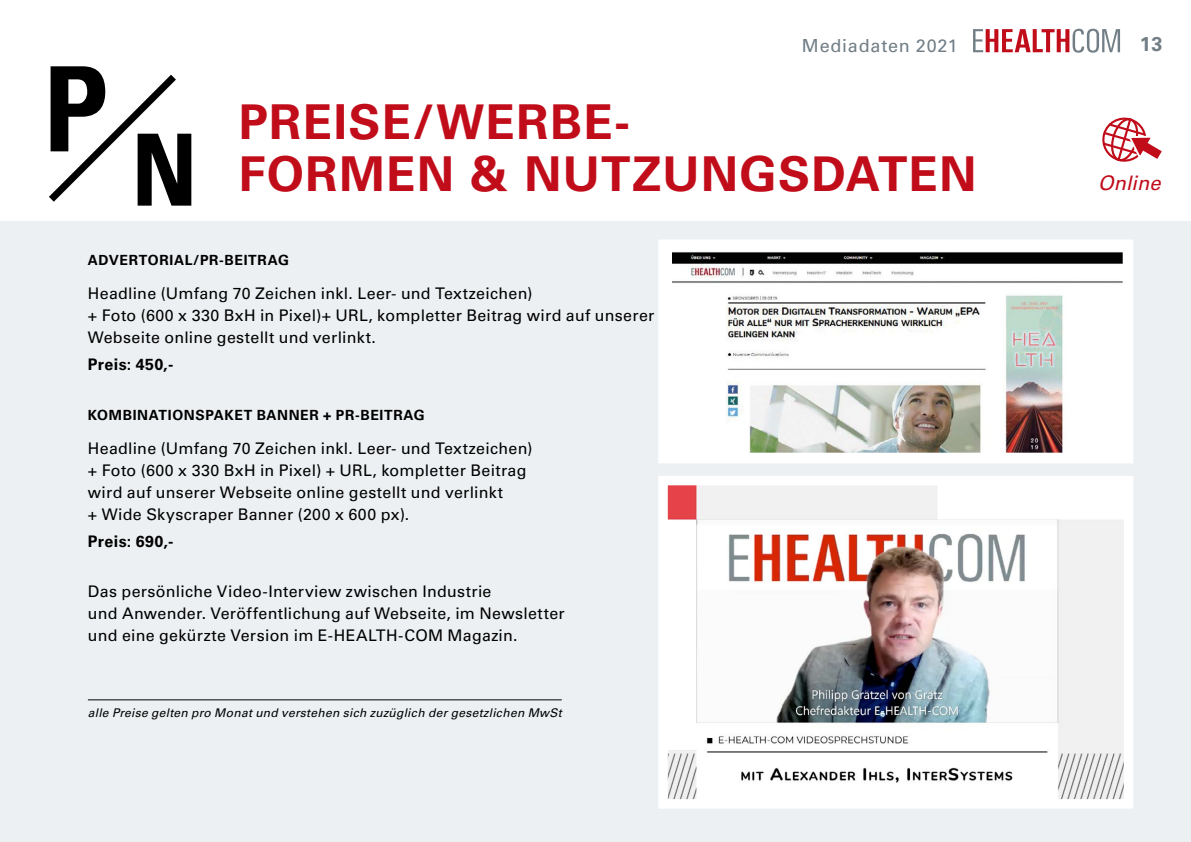
<style>
.page{position:relative;width:1191px;height:842px;background:#fff}
.page>*{position:absolute;margin:0;border:0;box-sizing:border-box;transform-origin:0 0}
.t1{font:700 condensed 117.8px "Univers LT Std";color:#000}
.t2{font:700 condensed 99.6px "Univers LT Std";color:#000}
.t3{font:700 48px/52px "Univers LT Std";letter-spacing:.03em;color:#c10c1a}
.t4{font:italic 20px "Univers LT Std";color:#c10c1a}
.t5{font:700 20px "Univers LT Std";color:#717e86}
.t6{font:18px "Univers LT Std";letter-spacing:.04em;color:#717e86}
.t7{font:16px/22px "Univers LT Std";letter-spacing:.015em;color:#000}
.t8{font:700 16px "Univers LT Std";letter-spacing:.025em;color:#000}
.t9{font:700 14px "Univers LT Std";letter-spacing:.045em;color:#000}
.t10{font:italic 12px "Univers LT Std";letter-spacing:.025em;color:#000}
</style>
<div class="page">
<div style="left:0;top:221px;width:1191px;height:621px;background:#edf0f2"></div>
<svg style="left:973px;top:29px;width:147px;height:24px"></svg>
<svg style="left:658px;top:476px;width:475px;height:333px"></svg>
<img style="left:658px;top:240px;width:475px;height:223px">
<svg style="left:49px;top:74px;width:127px;height:128px"></svg>
<hr style="left:88px;top:699px;width:474px;height:1px;background:#000">
<svg style="left:1102px;top:117px;width:60px;height:45px"></svg>
<h1 class="t1" style="left:43px;top:37px;width:67px">P</h1>
<h2 class="t2" style="left:131px;top:109px;width:68px">N</h2>
<p class="t6" style="left:802px;top:35px;width:157px">Mediadaten 2021</p>
<p class="t5" style="left:1139px;top:32px;width:24px">13</p>
<h3 class="t3" style="left:239px;top:96px;width:739px">PREISE/WERBE-<br>FORMEN &amp; NUTZUNGSDATEN</h3>
<p class="t4" style="left:1098px;top:171px;width:64px">Online</p>
<p class="t9" style="left:88px;top:252px;width:202px">ADVERTORIAL/PR-BEITRAG</p>
<p class="t7" style="left:88px;top:282px;width:568px">Headline (Umfang 70 Zeichen inkl. Leer- und Textzeichen)<br>+ Foto (600 x 330 BxH in Pixel)+ URL, kompletter Beitrag wird auf unserer<br>Webseite online gestellt und verlinkt.</p>
<p class="t8" style="left:88px;top:355px;width:87px">Preis: 450,-</p>
<p class="t9" style="left:88px;top:407px;width:338px">KOMBINATIONSPAKET BANNER + PR-BEITRAG</p>
<p class="t7" style="left:88px;top:437px;width:446px">Headline (Umfang 70 Zeichen inkl. Leer- und Textzeichen) + Foto (600 x 330 BxH in Pixel) + URL, kompletter Beitrag wird auf unserer Webseite online gestellt und verlinkt<br>+ Wide Skyscraper Banner (200 x 600 px).</p>
<p class="t8" style="left:88px;top:532px;width:87px">Preis: 690,-</p>
<p class="t7" style="left:88px;top:580px;width:478px">Das persönliche Video-Interview zwischen Industrie<br>und Anwender. Veröffentlichung auf Webseite, im Newsletter und eine gekürzte Version im E-HEALTH-COM Magazin.</p>
<p class="t10" style="left:88px;top:706px;width:475px">alle Preise gelten pro Monat und verstehen sich zuzüglich der gesetzlichen MwSt</p>
</div>
